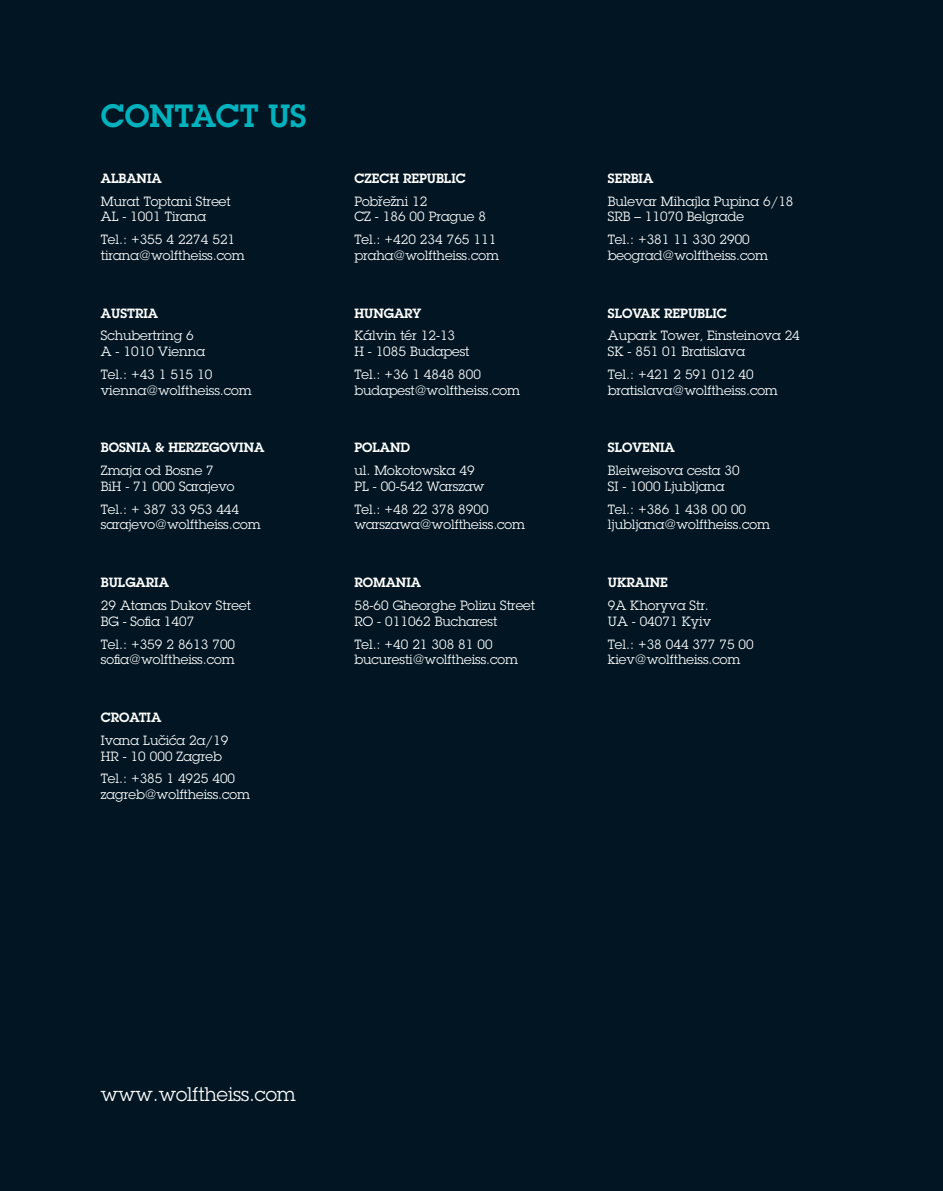
<style>
.page{position:relative;width:943px;height:1191px;background:#011622}
.page>*{position:absolute;margin:0;border:0;box-sizing:border-box;transform-origin:0 0}
.t1{font:600 31.5px "Lubalin Graph OT";color:#00b1be}
.t2{font:19.25px "Lubalin Graph OT";color:#fff}
.Paragraph_Style_1{font:13.12px "Lubalin Graph OT";color:#fff}
.t3{font:600 13.12px "Lubalin Graph OT";color:#fff}
</style>
<div class="page">
<p class="t1" style="left:101px;top:95px;width:207px">CONTACT US</p>
<p class="t3" style="left:101px;top:169px;width:62px">ALBANIA</p>
<p class="Paragraph_Style_1" style="left:101px;top:193px;width:131px">Murat Toptani Street</p>
<p class="Paragraph_Style_1" style="left:101px;top:208px;width:107px">AL - 1001 Tirana</p>
<p class="Paragraph_Style_1" style="left:101px;top:231px;width:136px">Tel.: +355 4 2274 521</p>
<p class="Paragraph_Style_1" style="left:101px;top:247px;width:145px">tirana@wolftheiss.com</p>
<p class="t3" style="left:101px;top:304px;width:59px">AUSTRIA</p>
<p class="Paragraph_Style_1" style="left:101px;top:327px;width:94px">Schubertring 6</p>
<p class="Paragraph_Style_1" style="left:101px;top:343px;width:106px">A - 1010 Vienna</p>
<p class="Paragraph_Style_1" style="left:101px;top:366px;width:113px">Tel.: +43 1 515 10</p>
<p class="Paragraph_Style_1" style="left:101px;top:382px;width:152px">vienna@wolftheiss.com</p>
<p class="t3" style="left:101px;top:439px;width:165px">BOSNIA &amp; HERZEGOVINA</p>
<p class="Paragraph_Style_1" style="left:101px;top:462px;width:114px">Zmaja od Bosne 7</p>
<p class="Paragraph_Style_1" style="left:101px;top:478px;width:135px">BiH - 71 000 Sarajevo</p>
<p class="Paragraph_Style_1" style="left:101px;top:501px;width:140px">Tel.: + 387 33 953 444</p>
<p class="Paragraph_Style_1" style="left:101px;top:516px;width:161px">sarajevo@wolftheiss.com</p>
<p class="t3" style="left:101px;top:574px;width:69px">BULGARIA</p>
<p class="Paragraph_Style_1" style="left:101px;top:597px;width:151px">29 Atanas Dukov Street</p>
<p class="Paragraph_Style_1" style="left:101px;top:613px;width:95px">BG - Sofia 1407</p>
<p class="Paragraph_Style_1" style="left:101px;top:635px;width:136px">Tel.: +359 2 8613 700</p>
<p class="Paragraph_Style_1" style="left:101px;top:651px;width:135px">sofia@wolftheiss.com</p>
<p class="t3" style="left:101px;top:708px;width:62px">CROATIA</p>
<p class="Paragraph_Style_1" style="left:101px;top:732px;width:129px">Ivana Lučića 2a/19</p>
<p class="Paragraph_Style_1" style="left:101px;top:747px;width:122px">HR - 10 000 Zagreb</p>
<p class="Paragraph_Style_1" style="left:101px;top:770px;width:136px">Tel.: +385 1 4925 400</p>
<p class="Paragraph_Style_1" style="left:101px;top:786px;width:151px">zagreb@wolftheiss.com</p>
<p class="t3" style="left:354px;top:169px;width:113px">CZECH REPUBLIC</p>
<p class="Paragraph_Style_1" style="left:354px;top:193px;width:74px">Pobřežni 12</p>
<p class="Paragraph_Style_1" style="left:354px;top:208px;width:133px">CZ - 186 00 Prague 8</p>
<p class="Paragraph_Style_1" style="left:354px;top:231px;width:143px">Tel.: +420 234 765 111</p>
<p class="Paragraph_Style_1" style="left:354px;top:247px;width:146px">praha@wolftheiss.com</p>
<p class="t3" style="left:354px;top:304px;width:69px">HUNGARY</p>
<p class="Paragraph_Style_1" style="left:354px;top:327px;width:102px">Kálvin tér 12-13</p>
<p class="Paragraph_Style_1" style="left:354px;top:343px;width:116px">H - 1085 Budapest</p>
<p class="Paragraph_Style_1" style="left:354px;top:366px;width:128px">Tel.: +36 1 4848 800</p>
<p class="Paragraph_Style_1" style="left:354px;top:382px;width:167px">budapest@wolftheiss.com</p>
<p class="t3" style="left:354px;top:439px;width:57px">POLAND</p>
<p class="Paragraph_Style_1" style="left:354px;top:462px;width:122px">ul. Mokotowska 49</p>
<p class="Paragraph_Style_1" style="left:354px;top:478px;width:131px">PL - 00-542 Warszaw</p>
<p class="Paragraph_Style_1" style="left:354px;top:501px;width:136px">Tel.: +48 22 378 8900</p>
<p class="Paragraph_Style_1" style="left:354px;top:516px;width:172px">warszawa@wolftheiss.com</p>
<p class="t3" style="left:354px;top:574px;width:68px">ROMANIA</p>
<p class="Paragraph_Style_1" style="left:354px;top:597px;width:182px">58-60 Gheorghe Polizu Street</p>
<p class="Paragraph_Style_1" style="left:354px;top:613px;width:144px">RO - 011062 Bucharest</p>
<p class="Paragraph_Style_1" style="left:354px;top:635px;width:140px">Tel.: +40 21 308 81 00</p>
<p class="Paragraph_Style_1" style="left:354px;top:651px;width:165px">bucuresti@wolftheiss.com</p>
<p class="t3" style="left:608px;top:169px;width:47px">SERBIA</p>
<p class="Paragraph_Style_1" style="left:608px;top:193px;width:187px">Bulevar Mihajla Pupina 6/18</p>
<p class="Paragraph_Style_1" style="left:608px;top:208px;width:138px">SRB – 11070 Belgrade</p>
<p class="Paragraph_Style_1" style="left:608px;top:231px;width:143px">Tel.: +381 11 330 2900</p>
<p class="Paragraph_Style_1" style="left:608px;top:247px;width:161px">beograd@wolftheiss.com</p>
<p class="t3" style="left:608px;top:304px;width:120px">SLOVAK REPUBLIC</p>
<p class="Paragraph_Style_1" style="left:608px;top:327px;width:193px">Aupark Tower, Einsteinova 24</p>
<p class="Paragraph_Style_1" style="left:608px;top:343px;width:139px">SK - 851 01 Bratislava</p>
<p class="Paragraph_Style_1" style="left:608px;top:366px;width:147px">Tel.: +421 2 591 012 40</p>
<p class="Paragraph_Style_1" style="left:608px;top:382px;width:171px">bratislava@wolftheiss.com</p>
<p class="t3" style="left:608px;top:439px;width:68px">SLOVENIA</p>
<p class="Paragraph_Style_1" style="left:608px;top:462px;width:133px">Bleiweisova cesta 30</p>
<p class="Paragraph_Style_1" style="left:608px;top:478px;width:118px">SI - 1000 Ljubljana</p>
<p class="Paragraph_Style_1" style="left:608px;top:501px;width:140px">Tel.: +386 1 438 00 00</p>
<p class="Paragraph_Style_1" style="left:608px;top:516px;width:163px">ljubljana@wolftheiss.com</p>
<p class="t3" style="left:608px;top:574px;width:61px">UKRAINE</p>
<p class="Paragraph_Style_1" style="left:608px;top:597px;width:102px">9A Khoryva Str.</p>
<p class="Paragraph_Style_1" style="left:608px;top:613px;width:105px">UA - 04071 Kyiv</p>
<p class="Paragraph_Style_1" style="left:608px;top:635px;width:147px">Tel.: +38 044 377 75 00</p>
<p class="Paragraph_Style_1" style="left:608px;top:651px;width:134px">kiev@wolftheiss.com</p>
<p class="t2" style="left:101px;top:1081px;width:196px">www.wolftheiss.com</p>
</div>
